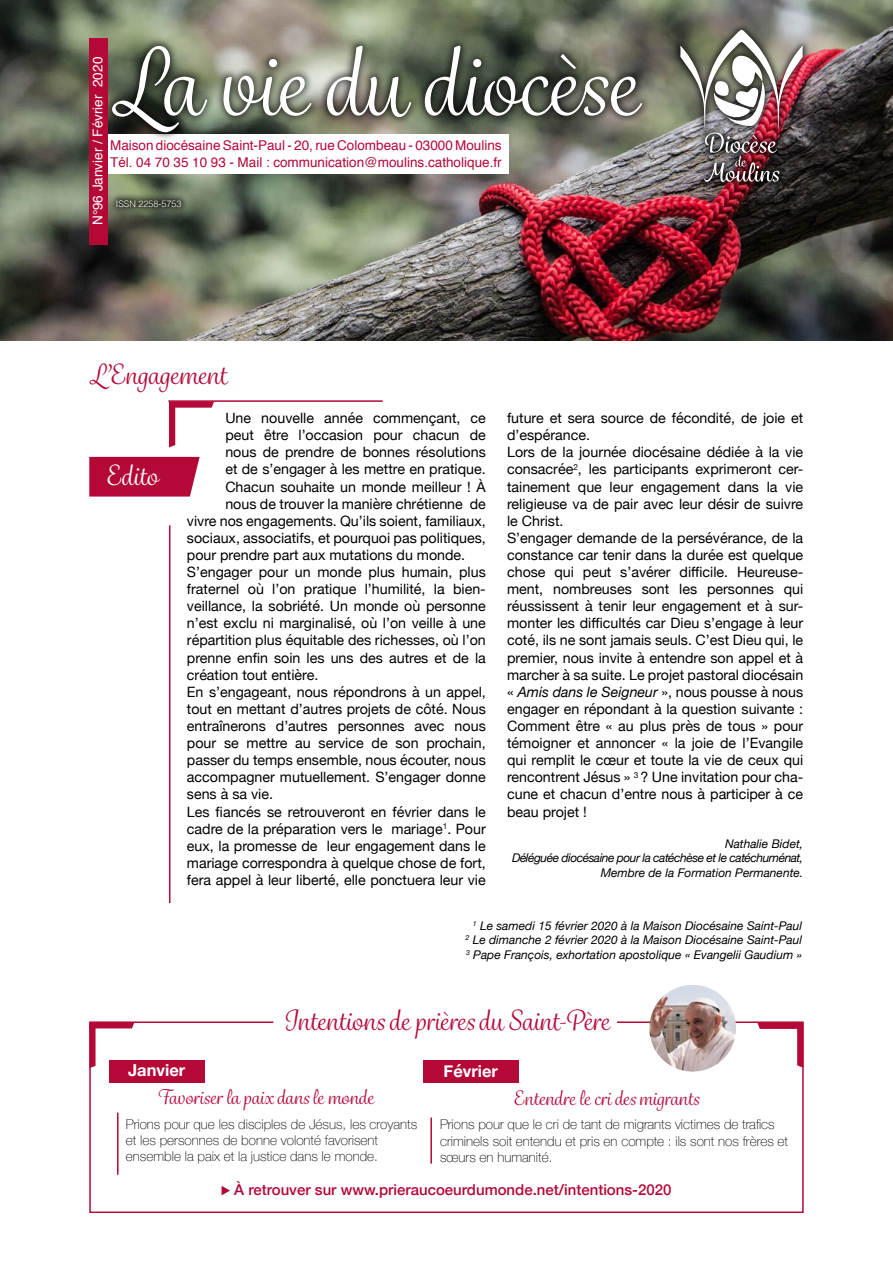
<style>
.page{position:relative;width:893px;height:1263px;background:#fff}
.page>*{position:absolute;margin:0;border:0;box-sizing:border-box;transform-origin:0 0}
.t1{font:90px "Grafolita Script";color:#fff}
.t2{font:27px "Grafolita Script";color:#b40837}
.t3{font:27px "Grafolita Script";color:#fff}
.t4{font:19.5px "Grafolita Script";color:#b40837}
.t5{font:700 16.5px "Helvetica Neue";color:#fff}
.t6{font:500 15px "Helvetica Neue";color:#b40837}
.t7{font:14.25px/17.1px "Helvetica Neue";color:#000}
.t8{font:100 13.5px/16.2px "Helvetica Neue";color:#000}
.t9{font:13.5px/16.2px "Helvetica";color:#b40837}
.t10{font:13.5px "Helvetica";color:#fff}
.t11{font:italic 12px/14.4px "Helvetica Neue";color:#000;text-align:justify}
.t12{font:italic 12px/14.4px "Helvetica Neue";letter-spacing:-.04em;color:#000;text-align:right}
.t13{font:300 9px "Helvetica";color:#fff}
.s1{font-style:italic}
</style>
<div class="page">
<img style="left:0;top:0;width:893px;height:340px">
<div style="left:108px;top:134px;width:401px;height:40px;background:#fff"></div>
<div style="left:89px;top:38px;width:19px;height:206px;background:#b40837"></div>
<svg style="left:89px;top:1021px;width:715px;height:192px"></svg>
<svg style="left:89px;top:1022px;width:45px;height:46px"></svg>
<svg style="left:757px;top:1023px;width:46px;height:45px"></svg>
<div style="left:103px;top:37px;width:548px;height:104px;background:#000;opacity:.75"></div>
<div style="left:109px;top:192px;width:79px;height:22px;background:#000;opacity:.75"></div>
<svg style="left:222px;top:1186px;width:8px;height:9px"></svg>
<div style="left:109px;top:1060px;width:95px;height:22px;background:#b40837"></div>
<div style="left:423px;top:1061px;width:95px;height:22px;background:#b40837"></div>
<hr style="left:117px;top:1112px;width:2px;height:63px;background:#b40837">
<hr style="left:430px;top:1117px;width:2px;height:46px;background:#b40837">
<svg style="left:89px;top:457px;width:111px;height:40px;background:#b81642"></svg>
<svg style="left:169px;top:402px;width:45px;height:45px"></svg>
<hr style="left:169px;top:525px;width:1px;height:378px;background:#b40837">
<hr style="left:168px;top:400px;width:215px;height:2px;background:#b40837">
<div style="left:673px;top:22px;width:137px;height:167px;background:#000;opacity:.75"></div>
<img style="left:680px;top:30px;width:123px;height:152px">
<img style="left:649px;top:985px;width:87px;height:86px;border-radius:43px">
<h1 class="t1" style="left:110px;top:27px;width:529px">La vie du diocèse</h1>
<p class="t10" style="left:87px;top:225px;width:170px;rotate:-90deg">N°96 Janvier / Février 2020</p>
<p class="t9" style="left:110px;top:138px;width:393px">Maison diocésaine Saint-Paul - 20, rue Colombeau - 03000 Moulins<br>Tél. 04 70 35 10 93 - Mail : communication@moulins.catholique.fr</p>
<p class="t13" style="left:116px;top:196px;width:67px">ISSN 2258-5753</p>
<h2 class="t2" style="left:89px;top:357px;width:139px">L’Engagement</h2>
<h2 class="t3" style="left:106px;top:458px;width:53px">Edito</h2>
<p class="t7" style="left:225px;top:410px;width:262px">Une nouvelle année commençant, ce</p>
<p class="t7" style="left:225px;top:427px;width:262px">peut être l’occasion pour chacun de</p>
<p class="t7" style="left:225px;top:445px;width:262px">nous de prendre de bonnes résolutions</p>
<p class="t7" style="left:225px;top:462px;width:262px">et de s’engager à les mettre en pratique.</p>
<p class="t7" style="left:225px;top:479px;width:262px">Chacun souhaite un monde meilleur ! À</p>
<p class="t7" style="left:225px;top:496px;width:262px">nous de trouver la manière chrétienne de</p>
<p class="t7" style="left:187px;top:513px;width:300px">vivre nos engagements. Qu’ils soient, familiaux,</p>
<p class="t7" style="left:187px;top:530px;width:300px">sociaux, associatifs, et pourquoi pas politiques,</p>
<p class="t7" style="left:187px;top:547px;width:280px">pour prendre part aux mutations du monde.</p>
<p class="t7" style="left:187px;top:564px;width:300px">S’engager pour un monde plus humain, plus</p>
<p class="t7" style="left:187px;top:581px;width:300px">fraternel où l’on pratique l’humilité, la bien-</p>
<p class="t7" style="left:187px;top:598px;width:300px">veillance, la sobriété. Un monde où personne</p>
<p class="t7" style="left:187px;top:616px;width:300px">n’est exclu ni marginalisé, où l’on veille à une</p>
<p class="t7" style="left:187px;top:633px;width:300px">répartition plus équitable des richesses, où l’on</p>
<p class="t7" style="left:187px;top:650px;width:300px">prenne enfin soin les uns des autres et de la</p>
<p class="t7" style="left:187px;top:667px;width:133px">création tout entière.</p>
<p class="t7" style="left:187px;top:684px;width:300px">En s’engageant, nous répondrons à un appel,</p>
<p class="t7" style="left:187px;top:701px;width:300px">tout en mettant d’autres projets de côté. Nous</p>
<p class="t7" style="left:187px;top:718px;width:300px">entraînerons d’autres personnes avec nous</p>
<p class="t7" style="left:187px;top:735px;width:300px">pour se mettre au service de son prochain,</p>
<p class="t7" style="left:187px;top:752px;width:300px">passer du temps ensemble, nous écouter, nous</p>
<p class="t7" style="left:187px;top:769px;width:300px">accompagner mutuellement. S’engager donne</p>
<p class="t7" style="left:187px;top:787px;width:88px">sens à sa vie.</p>
<p class="t7" style="left:187px;top:804px;width:300px">Les fiancés se retrouveront en février dans le</p>
<p class="t7" style="left:187px;top:821px;width:300px">cadre de la préparation vers le mariage<sup>1</sup>. Pour</p>
<p class="t7" style="left:187px;top:838px;width:300px">eux, la promesse de leur engagement dans le</p>
<p class="t7" style="left:187px;top:855px;width:300px">mariage correspondra à quelque chose de fort,</p>
<p class="t7" style="left:187px;top:872px;width:300px">fera appel à leur liberté, elle ponctuera leur vie</p>
<p class="t7" style="left:507px;top:410px;width:298px">future et sera source de fécondité, de joie et d’espérance.<br>Lors de la journée diocésaine dédiée à la vie consacrée<sup>2</sup>, les participants exprimeront cer&shy;tainement que leur engagement dans la vie religieuse va de pair avec leur désir de suivre le Christ.<br>S’engager demande de la persévérance, de la constance car tenir dans la durée est quelque chose qui peut s’avérer difficile. Heureuse&shy;ment, nombreuses sont les personnes qui réussissent à tenir leur engagement et à sur&shy;monter les difficultés car Dieu s’engage à leur coté, ils ne sont jamais seuls. C’est Dieu qui, le premier, nous invite à entendre son appel et à marcher à sa suite. Le projet pastoral diocésain « <span class="s1">Amis dans le Seigneur</span> », nous pousse à nous engager en répondant à la question suivante :<br>Comment être « au plus près de tous » pour témoigner et annoncer « la joie de l’Evangile qui remplit le cœur et toute la vie de ceux qui rencontrent Jésus » <sup>3</sup> ? Une invitation pour cha&shy;cune et chacun d’entre nous à participer à ce beau projet !</p>
<p class="t12" style="left:512px;top:837px;width:293px">Nathalie Bidet,<br>Déléguée diocésaine pour la catéchèse et le catéchuménat,<br>Membre de la Formation Permanente.</p>
<p class="t11" style="left:465px;top:919px;width:338px;text-indent:7px"><sup>1</sup> Le samedi 15 février 2020 à la Maison Diocésaine Saint-Paul <sup>2</sup> Le dimanche 2 février 2020 à la Maison Diocésaine Saint-Paul <sup>3</sup> Pape François, exhortation apostolique « Evangelii Gaudium »</p>
<h2 class="t2" style="left:283px;top:1003px;width:328px">Intentions de prières du Saint-Père</h2>
<p class="t5" style="left:128px;top:1057px;width:59px">Janvier</p>
<h3 class="t4" style="left:157px;top:1085px;width:218px">Favoriser la paix dans le monde</h3>
<p class="t8" style="left:126px;top:1115px;width:293px">Prions pour que les disciples de Jésus, les croyants et les personnes de bonne volonté favorisent ensemble la paix et la justice dans le monde.</p>
<p class="t5" style="left:444px;top:1058px;width:56px">Février</p>
<h3 class="t4" style="left:514px;top:1086px;width:187px">Entendre le cri des migrants</h3>
<p class="t8" style="left:440px;top:1116px;width:349px">Prions pour que le cri de tant de migrants victimes de trafics criminels soit entendu et pris en compte : ils sont nos frères et sœurs en humanité.</p>
<p class="t6" style="left:234px;top:1178px;width:439px">À retrouver sur www.prieraucoeurdumonde.net/intentions-2020</p>
</div>
